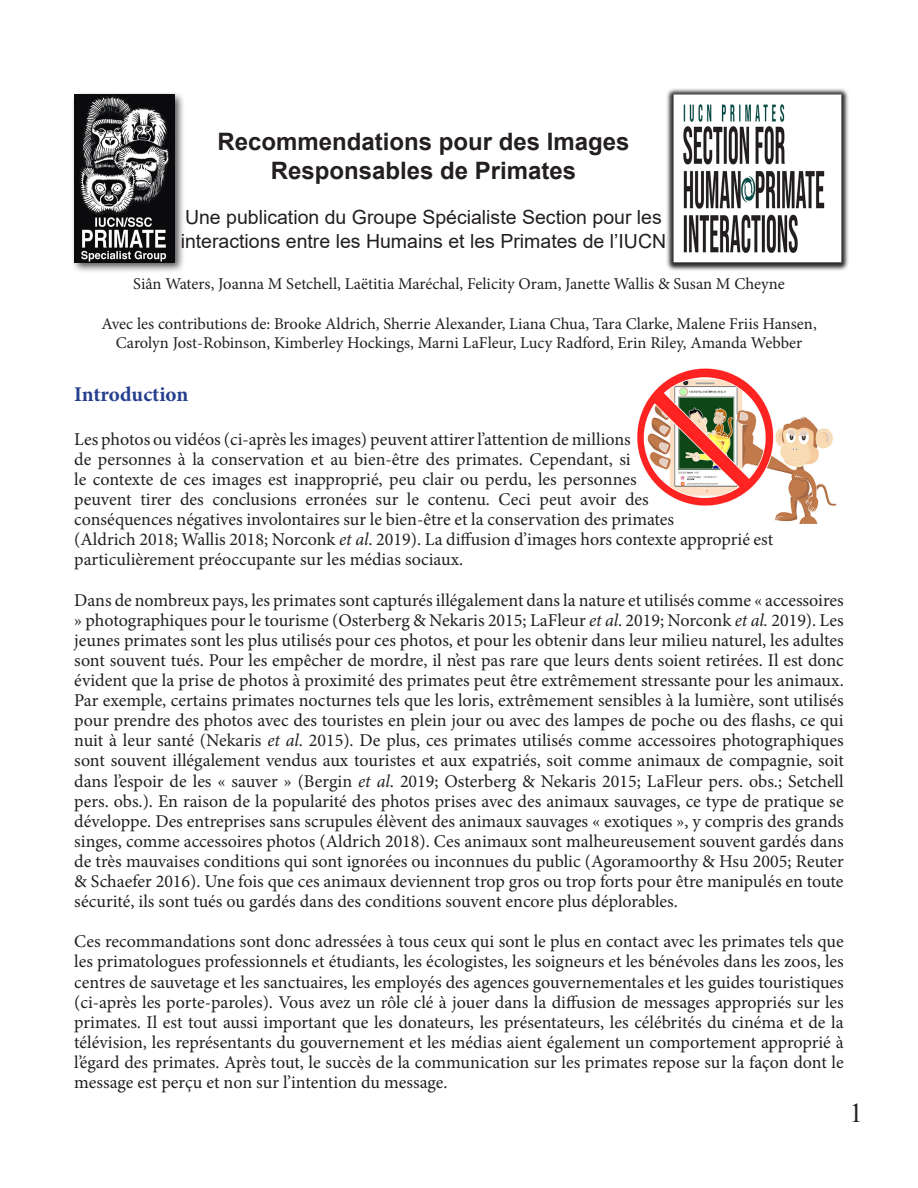
<style>
.page{position:relative;width:918px;height:1188px;background:#fff}
.page>*{position:absolute;margin:0;border:0;box-sizing:border-box;transform-origin:0 0}
.t1{font:27px "Times New Roman";color:#231f20}
.t2{font:700 24px/28.8px "Arial";color:#231f20;text-align:center}
.t3{font:700 21px "Minion Pro";letter-spacing:-.005em;color:#253f8e}
.t4{font:19.5px/23.4px "Arial";color:#231f20}
.t5{font:18px/20.1px "Minion Pro";color:#231f20;text-align:justify}
.t6{font:16.5px "Minion Pro";color:#231f20}
.s1{font-style:italic}
</style>
<div class="page">
<img style="left:637px;top:368px;width:200px;height:156px">
<img style="left:666px;top:88px;width:183px;height:183px">
<div style="left:71px;top:92px;width:114px;height:182px;background:#231f20;opacity:.75"></div>
<img style="left:74px;top:94px;width:100px;height:168px">
<p class="t2" style="left:217px;top:128px;width:414px">Recommendations pour des Images<br>Responsables de Primates</p>
<p class="t4" style="left:181px;top:205px;width:487px">Une publication du Groupe Spécialiste Section pour les interactions entre les Humains et les Primates de l’IUCN</p>
<p class="t6" style="left:133px;top:273px;width:653px">Siân Waters, Joanna M Setchell, Laëtitia Maréchal, Felicity Oram, Janette Wallis &amp; Susan M Cheyne</p>
<p class="t6" style="left:101px;top:312px;width:717px">Avec les contributions de: Brooke Aldrich, Sherrie Alexander, Liana Chua, Tara Clarke, Malene Friis Hansen,</p>
<p class="t6" style="left:116px;top:332px;width:688px">Carolyn Jost-Robinson, Kimberley Hockings, Marni LaFleur, Lucy Radford, Erin Riley, Amanda Webber</p>
<p class="t3" style="left:74px;top:380px;width:116px">Introduction</p>
<p class="t5" style="left:74px;top:429px;width:701px;text-align:left">Les photos ou vidéos (ci-après les images) peuvent attirer l’attention de millions<br>de personnes à la conservation et au bien-être des primates. Cependant, si<br>le contexte de ces images est inapproprié, peu clair ou perdu, les personnes<br>peuvent tirer des conclusions erronées sur le contenu. Ceci peut avoir des<br>conséquences négatives involontaires sur le bien-être et la conservation des primates<br>(Aldrich 2018; Wallis 2018; Norconk <span class="s1">et al</span>. 2019). La diffusion d’images hors contexte approprié est particulièrement préoccupante sur les médias sociaux.</p>
<p class="t5" style="left:74px;top:590px;width:771px">Dans de nombreux pays, les primates sont capturés illégalement dans la nature et utilisés comme « accessoires » photographiques pour le tourisme (Osterberg &amp; Nekaris 2015; LaFleur <span class="s1">et al</span>. 2019; Norconk <span class="s1">et al.</span> 2019). Les jeunes primates sont les plus utilisés pour ces photos, et pour les obtenir dans leur milieu naturel, les adultes sont souvent tués. Pour les empêcher de mordre, il n’est pas rare que leurs dents soient retirées. Il est donc évident que la prise de photos à proximité des primates peut être extrêmement stressante pour les animaux.<br>Par exemple, certains primates nocturnes tels que les loris, extrêmement sensibles à la lumière, sont utilisés pour prendre des photos avec des touristes en plein jour ou avec des lampes de poche ou des flashs, ce qui nuit à leur santé (Nekaris <span class="s1">et al</span>. 2015). De plus, ces primates utilisés comme accessoires photographiques sont souvent illégalement vendus aux touristes et aux expatriés, soit comme animaux de compagnie, soit dans l’espoir de les « sauver » (Bergin <span class="s1">et al</span>. 2019; Osterberg &amp; Nekaris 2015; LaFleur pers. obs.; Setchell pers. obs.). En raison de la popularité des photos prises avec des animaux sauvages, ce type de pratique se développe. Des entreprises sans scrupules élèvent des animaux sauvages « exotiques », y compris des grands singes, comme accessoires photos (Aldrich 2018). Ces animaux sont malheureusement souvent gardés dans de très mauvaises conditions qui sont ignorées ou inconnues du public (Agoramoorthy &amp; Hsu 2005; Reuter &amp; Schaefer 2016). Une fois que ces animaux deviennent trop gros ou trop forts pour être manipulés en toute sécurité, ils sont tués ou gardés dans des conditions souvent encore plus déplorables.</p>
<p class="t5" style="left:74px;top:932px;width:771px">Ces recommandations sont donc adressées à tous ceux qui sont le plus en contact avec les primates tels que les primatologues professionnels et étudiants, les écologistes, les soigneurs et les bénévoles dans les zoos, les centres de sauvetage et les sanctuaires, les employés des agences gouvernementales et les guides touristiques (ci-après les porte-paroles). Vous avez un rôle clé à jouer dans la diffusion de messages appropriés sur les primates. Il est tout aussi important que les donateurs, les présentateurs, les célébrités du cinéma et de la télévision, les représentants du gouvernement et les médias aient également un comportement approprié à l’égard des primates. Après tout, le succès de la communication sur les primates repose sur la façon dont le message est perçu et non sur l’intention du message.</p>
<h1 class="t1" style="left:850px;top:1094px;width:15px">1</h1>
</div>
